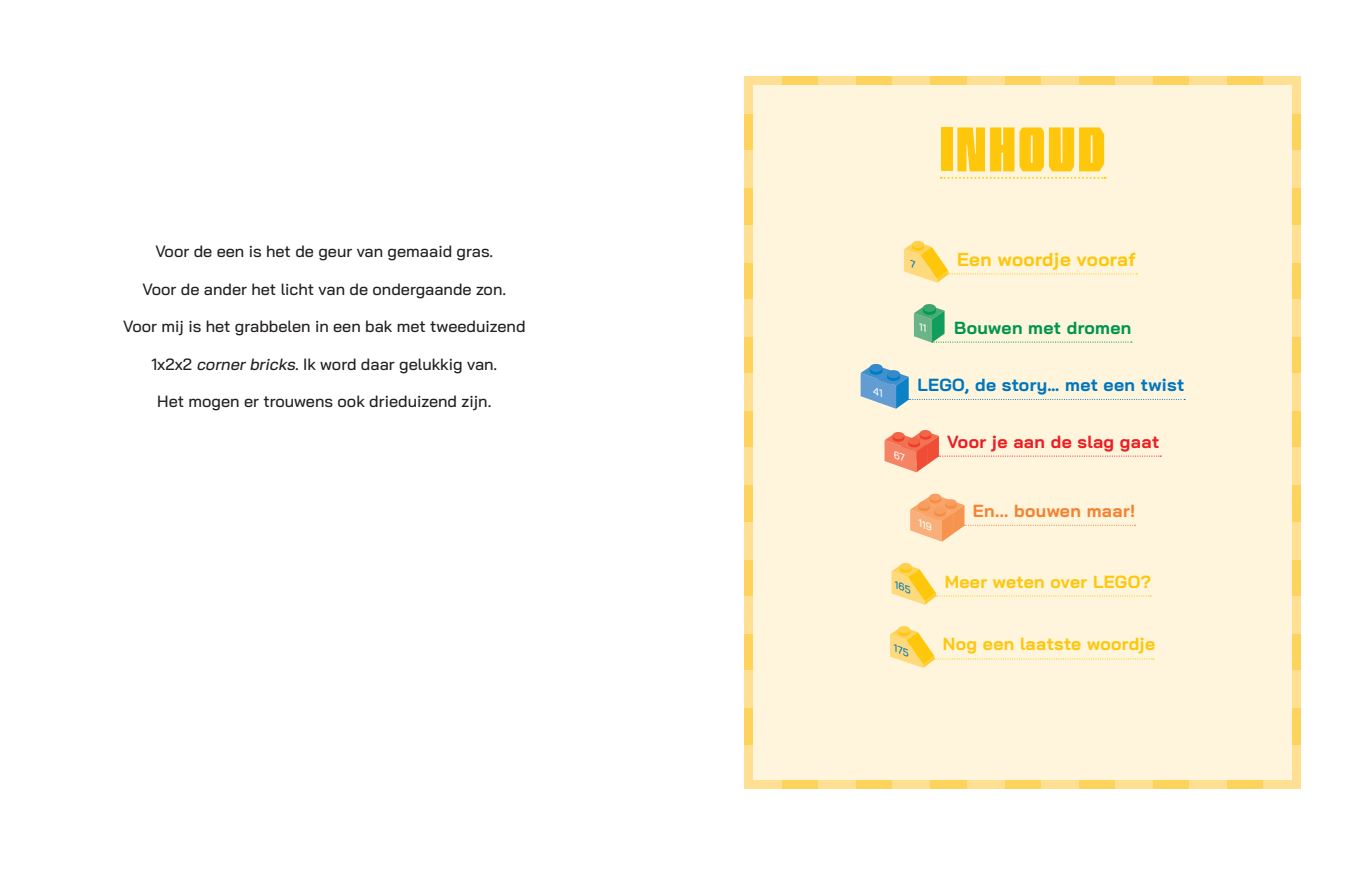
<style>
.page{position:relative;width:1347px;height:869px;background:#fff}
.page>*{position:absolute;margin:0;border:0;box-sizing:border-box;transform-origin:0 0}
.t1{font:52.25px "Tank";letter-spacing:.06em;color:#fec70c}
.t2{font:700 18.75px "Bai Jamjuree";letter-spacing:.02em;color:#fec70c}
.t3{font:700 17.5px "Bai Jamjuree";letter-spacing:.02em;color:#fec70c}
.t4{font:700 17.5px "Bai Jamjuree";letter-spacing:.02em;color:#0075bf}
.t5{font:700 17.5px "Bai Jamjuree";letter-spacing:.02em;color:#ee1d23}
.t6{font:700 17.5px "Bai Jamjuree";letter-spacing:.02em;color:#f48232}
.t7{font:700 17.5px "Bai Jamjuree";letter-spacing:.02em;color:#00944d}
.t8{font:500 16.25px "Bai Jamjuree";color:#231f20}
.s1{font-style:italic}
</style>
<div class="page">
<div style="left:744px;top:77px;width:556px;height:711px;background:#fef5dc"></div>
<div style="left:744px;top:77px;width:556px;height:8px;background:#fed35b"></div>
<div style="left:744px;top:77px;width:37px;height:8px;background:#ffe092"></div>
<div style="left:818px;top:77px;width:37px;height:8px;background:#ffe092"></div>
<div style="left:892px;top:77px;width:38px;height:8px;background:#ffe092"></div>
<div style="left:967px;top:77px;width:37px;height:8px;background:#ffe092"></div>
<div style="left:1041px;top:77px;width:37px;height:8px;background:#ffe092"></div>
<div style="left:1115px;top:77px;width:37px;height:8px;background:#ffe092"></div>
<div style="left:1189px;top:77px;width:37px;height:8px;background:#ffe092"></div>
<div style="left:1263px;top:77px;width:37px;height:8px;background:#ffe092"></div>
<div style="left:744px;top:779px;width:556px;height:9px;background:#fed35b"></div>
<div style="left:744px;top:779px;width:37px;height:9px;background:#ffe092"></div>
<div style="left:818px;top:779px;width:37px;height:9px;background:#ffe092"></div>
<div style="left:892px;top:779px;width:38px;height:9px;background:#ffe092"></div>
<div style="left:967px;top:779px;width:37px;height:9px;background:#ffe092"></div>
<div style="left:1041px;top:779px;width:37px;height:9px;background:#ffe092"></div>
<div style="left:1115px;top:779px;width:37px;height:9px;background:#ffe092"></div>
<div style="left:1189px;top:779px;width:37px;height:9px;background:#ffe092"></div>
<div style="left:1263px;top:779px;width:37px;height:9px;background:#ffe092"></div>
<div style="left:744px;top:77px;width:9px;height:702px;background:#fed35b"></div>
<div style="left:744px;top:77px;width:9px;height:37px;background:#ffe092"></div>
<div style="left:744px;top:151px;width:9px;height:37px;background:#ffe092"></div>
<div style="left:744px;top:225px;width:9px;height:37px;background:#ffe092"></div>
<div style="left:744px;top:299px;width:9px;height:37px;background:#ffe092"></div>
<div style="left:744px;top:373px;width:9px;height:37px;background:#ffe092"></div>
<div style="left:744px;top:447px;width:9px;height:38px;background:#ffe092"></div>
<div style="left:744px;top:522px;width:9px;height:37px;background:#ffe092"></div>
<div style="left:744px;top:596px;width:9px;height:37px;background:#ffe092"></div>
<div style="left:744px;top:670px;width:9px;height:37px;background:#ffe092"></div>
<div style="left:744px;top:744px;width:9px;height:44px;background:#ffe092"></div>
<div style="left:1292px;top:77px;width:8px;height:711px;background:#fed35b"></div>
<div style="left:1292px;top:77px;width:8px;height:37px;background:#ffe092"></div>
<div style="left:1292px;top:151px;width:8px;height:37px;background:#ffe092"></div>
<div style="left:1292px;top:225px;width:8px;height:37px;background:#ffe092"></div>
<div style="left:1292px;top:299px;width:8px;height:37px;background:#ffe092"></div>
<div style="left:1292px;top:373px;width:8px;height:37px;background:#ffe092"></div>
<div style="left:1292px;top:447px;width:8px;height:38px;background:#ffe092"></div>
<div style="left:1292px;top:522px;width:8px;height:37px;background:#ffe092"></div>
<div style="left:1292px;top:596px;width:8px;height:37px;background:#ffe092"></div>
<div style="left:1292px;top:670px;width:8px;height:37px;background:#ffe092"></div>
<div style="left:1292px;top:744px;width:8px;height:44px;background:#ffe092"></div>
<svg style="left:940px;top:177px;width:165px;height:2px"></svg>
<svg style="left:891px;top:563px;width:260px;height:41px"></svg>
<svg style="left:914px;top:304px;width:217px;height:38px"></svg>
<svg style="left:860px;top:364px;width:325px;height:44px"></svg>
<svg style="left:890px;top:626px;width:263px;height:41px"></svg>
<svg style="left:904px;top:241px;width:233px;height:41px"></svg>
<svg style="left:910px;top:494px;width:225px;height:47px"></svg>
<svg style="left:884px;top:430px;width:277px;height:42px"></svg>
<p class="t8" style="left:155px;top:242px;width:339px">Voor de een is het de geur van gemaaid gras.</p>
<p class="t8" style="left:142px;top:279px;width:365px">Voor de ander het licht van de ondergaande zon.</p>
<p class="t8" style="left:123px;top:317px;width:404px">Voor mij is het grabbelen in een bak met tweeduizend</p>
<p class="t8" style="left:151px;top:354px;width:347px">1x2x2 <span class="s1">cornerbricks</span>. Ik word daar gelukkig van.</p>
<p class="t8" style="left:157px;top:392px;width:335px">Het mogen er trouwens ook drieduizend zijn.</p>
<h1 class="t1" style="left:940px;top:116px;width:166px">INHOUD</h1>
<p class="t2" style="left:957px;top:248px;width:180px">Een woordje vooraf</p>
<p class="t7" style="left:954px;top:317px;width:178px">Bouwen met dromen</p>
<p class="t4" style="left:917px;top:374px;width:268px">LEGO, de story… met een twist</p>
<p class="t5" style="left:947px;top:431px;width:213px">Voor je aan de slag gaat</p>
<p class="t6" style="left:973px;top:500px;width:164px">En... bouwen maar!</p>
<p class="t3" style="left:944px;top:571px;width:208px">Meer weten over LEGO?</p>
<p class="t3" style="left:943px;top:633px;width:214px">Nog een laatste woordje</p>
</div>
